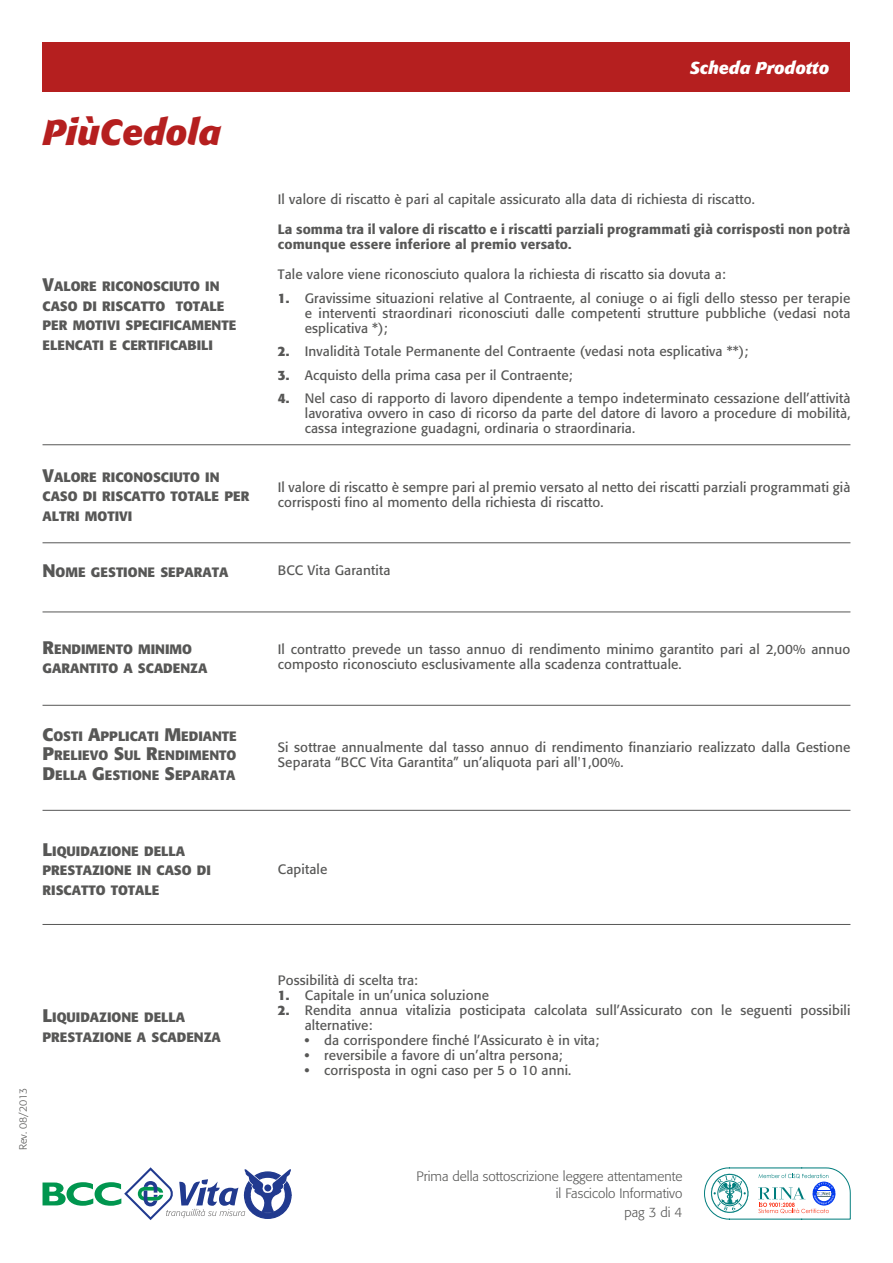
<style>
.page{position:relative;width:893px;height:1263px;background:#fff}
.page>*{position:absolute;margin:0;border:0;box-sizing:border-box;transform-origin:0 0}
.t1{font:italic 700 36px "Formatangram";color:#b51f1f}
.t2{font:italic 700 17.25px "Formatangram";color:#fff}
.t3{font:13.5px/15px "Formata";letter-spacing:.01em;color:#575756}
.t4{font:700 13.5px/19.5px "Formata";color:#575756}
.t5{font:500 13.5px/15px "Formata";letter-spacing:.01em;color:#575756}
.t6{font:300 13.5px/16.5px "Formata";color:#575756;text-align:right}
.t7{font:300 10.5px "Formata";color:#575756}
.s1{font-size:18px}
.s2{font-weight:700}
</style>
<div class="page">
<hr style="left:43px;top:611px;width:807px;height:1px;background:#575756">
<hr style="left:43px;top:705px;width:807px;height:1px;background:#575756">
<hr style="left:43px;top:924px;width:807px;height:1px;background:#575756">
<hr style="left:43px;top:810px;width:807px;height:1px;background:#575756">
<hr style="left:43px;top:444px;width:807px;height:1px;background:#575756">
<hr style="left:43px;top:542px;width:807px;height:1px;background:#575756">
<svg style="left:704px;top:1168px;width:146px;height:51px"></svg>
<div style="left:43px;top:43px;width:807px;height:49px;background:#b51f1f"></div>
<svg style="left:43px;top:1167px;width:249px;height:53px"></svg>
<h1 class="t1" style="left:43px;top:105px;width:180px">PiùCedola</h1>
<p class="t4" style="left:43px;top:277px;width:195px"><span class="s1">V</span>ALORE RICONOSCIUTO IN<br>CASO DI RISCATTO TOTALE<br>PER MOTIVI SPECIFICAMENTE<br>ELENCATI E CERTIFICABILI</p>
<p class="t4" style="left:43px;top:467px;width:208px"><span class="s1">V</span>ALORE RICONOSCIUTO IN<br>CASO DI RISCATTO TOTALE PER<br>ALTRI MOTIVI</p>
<p class="t4" style="left:43px;top:562px;width:187px"><span class="s1">N</span>OME GESTIONE SEPARATA</p>
<p class="t4" style="left:43px;top:639px;width:166px"><span class="s1">R</span>ENDIMENTO MINIMO<br>GARANTITO A SCADENZA</p>
<p class="t4" style="left:43px;top:726px;width:196px;text-align:justify"><span class="s1">C</span>OSTI <span class="s1">A</span>PPLICATI <span class="s1">M</span>EDIANTE <span class="s1">P</span>RELIEVO <span class="s1">S</span>UL <span class="s1">R</span>ENDIMENTO <span class="s1">D</span>ELLA <span class="s1">G</span>ESTIONE <span class="s1">S</span>EPARATA</p>
<p class="t4" style="left:43px;top:841px;width:170px"><span class="s1">L</span>IQUIDAZIONE DELLA<br>PRESTAZIONE IN CASO DI<br>RISCATTO TOTALE</p>
<p class="t2" style="left:690px;top:55px;width:141px">Scheda Prodotto</p>
<p class="t3" style="left:278px;top:192px;width:479px">Il valore di riscatto è pari al capitale assicurato alla data di richiesta di riscatto.</p>
<p class="t5" style="left:278px;top:222px;width:574px">La somma tra il valore di riscatto e i riscatti parziali programmati già corrisposti non potrà comunque essere inferiore al premio versato.</p>
<p class="t3" style="left:278px;top:267px;width:449px">Tale valore viene riconosciuto qualora la richiesta di riscatto sia dovuta a:</p>
<p class="t3" style="left:305px;top:290px;width:547px;text-align:justify;text-indent:-27px"><span class="s2">1.</span> Gravissime situazioni relative al Contraente, al coniuge o ai figli dello stesso per terapie e interventi straordinari riconosciuti dalle competenti strutture pubbliche (vedasi nota esplicativa *);</p>
<p class="t3" style="left:278px;top:344px;width:472px"><span class="s2">2.</span> Invalidità Totale Permanente del Contraente (vedasi nota esplicativa **);</p>
<p class="t3" style="left:278px;top:367px;width:296px"><span class="s2">3.</span> Acquisto della prima casa per il Contraente;</p>
<p class="t3" style="left:305px;top:391px;width:547px;text-align:justify;text-indent:-27px"><span class="s2">4.</span> Nel caso di rapporto di lavoro dipendente a tempo indeterminato cessazione dell’attività lavorativa ovvero in caso di ricorso da parte del datore di lavoro a procedure di mobilità, cassa integrazione guadagni, ordinaria o straordinaria.</p>
<p class="t3" style="left:278px;top:480px;width:574px">Il valore di riscatto è sempre pari al premio versato al netto dei riscatti parziali programmati già corrisposti fino al momento della richiesta di riscatto.</p>
<p class="t3" style="left:278px;top:563px;width:114px">BCC Vita Garantita</p>
<p class="t3" style="left:278px;top:642px;width:574px">Il contratto prevede un tasso annuo di rendimento minimo garantito pari al 2,00% annuo composto riconosciuto esclusivamente alla scadenza contrattuale.</p>
<p class="t3" style="left:278px;top:740px;width:574px">Si sottrae annualmente dal tasso annuo di rendimento finanziario realizzato dalla Gestione<br>Separata “BCC Vita Garantita” un’aliquota pari all'1,00%.</p>
<p class="t3" style="left:278px;top:861px;width:51px">Capitale</p>
<p class="t4" style="left:43px;top:1008px;width:180px"><span class="s1">L</span>IQUIDAZIONE DELLA<br>PRESTAZIONE A SCADENZA</p>
<p class="t7" style="left:17px;top:1150px;width:64px;rotate:-90deg">Rev. 08/2013</p>
<p class="t3" style="left:278px;top:973px;width:142px">Possibilità di scelta tra:</p>
<p class="t3" style="left:278px;top:988px;width:213px"><span class="s2">1.</span> Capitale in un’unica soluzione</p>
<p class="t3" style="left:305px;top:1003px;width:547px;text-indent:-27px"><span class="s2">2.</span> Rendita annua vitalizia posticipata calcolata sull’Assicurato con le seguenti possibili alternative:</p>
<p class="t3" style="left:305px;top:1033px;width:296px"><span class="s2">•</span> da corrispondere finché l’Assicurato è in vita;</p>
<p class="t3" style="left:305px;top:1048px;width:259px"><span class="s2">•</span> reversibile a favore di un’altra persona;</p>
<p class="t3" style="left:305px;top:1063px;width:268px"><span class="s2">•</span> corrisposta in ogni caso per 5 o 10 anni.</p>
<p class="t6" style="left:417px;top:1168px;width:267px">Prima della sottoscrizione leggere attentamente il Fascicolo Informativo</p>
<p class="t6" style="left:624px;top:1204px;width:59px">pag 3 di 4</p>
</div>
